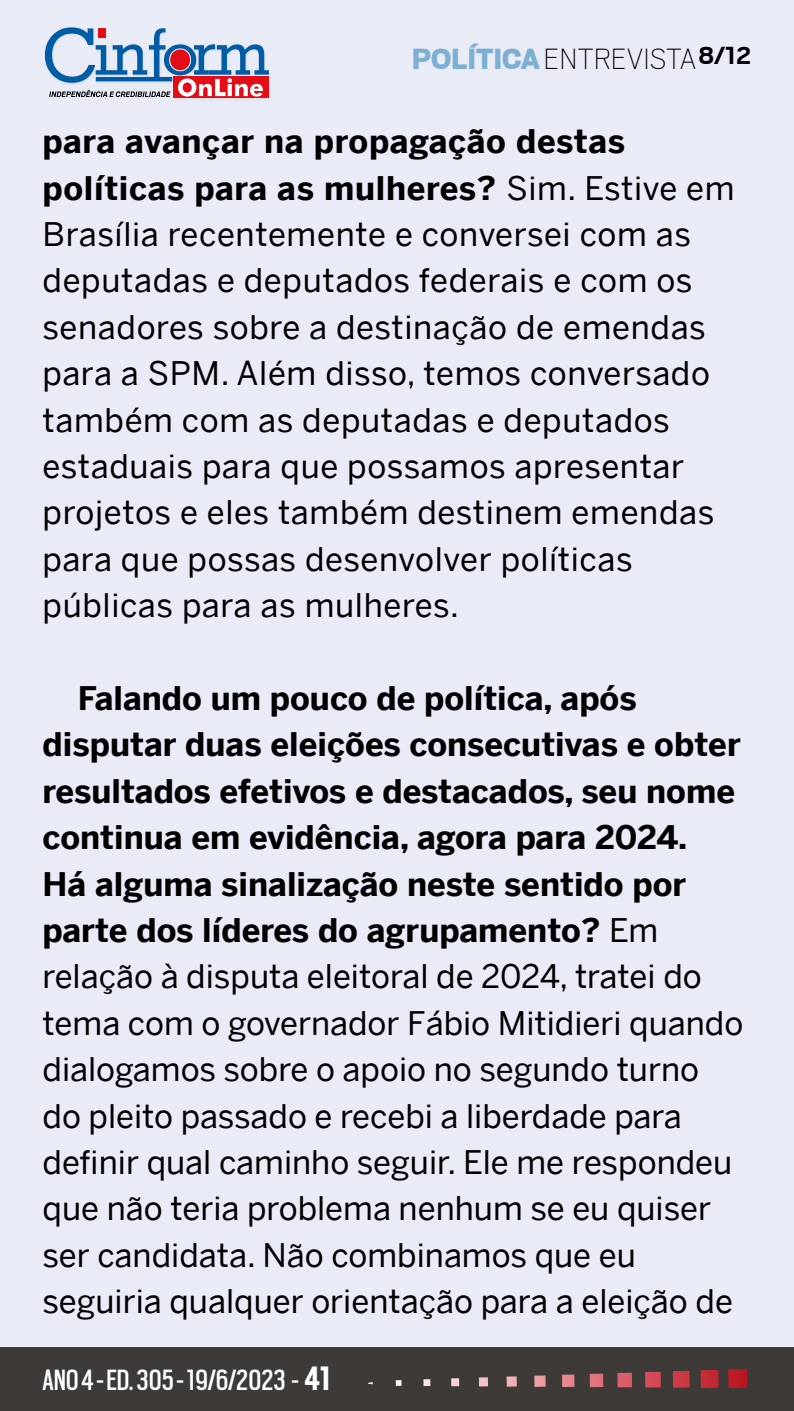
<style>
.page{position:relative;width:794px;height:1411px;background:#fff}
.page>*{position:absolute;margin:0;border:0;box-sizing:border-box;transform-origin:0 0}
.t1{font:32.5px/46.4px "Benton Sans";color:#000}
.t2{font:32.5px/46.4px "Benton Sans";letter-spacing:.02em;color:#000}
.t3{font:32.5px "Scout Cond";color:#fff}
.t4{font:100 32.5px "Scout";color:#000}
.s1{font-weight:900;color:#7cafd1}
.s2{font-weight:700;font-size:27.5px}
.s3{font-weight:700}
.s4{font-weight:700;font-size:37.5px}
</style>
<div class="page">
<div style="left:0;top:0;width:794px;height:1410px;background:#e9ebf7"></div>
<div style="left:0;top:1347px;width:794px;height:63px;background:#3e3a37"></div>
<img style="left:728px;top:1369px;width:19px;height:18px">
<img style="left:700px;top:1370px;width:18px;height:17px">
<img style="left:673px;top:1370px;width:16px;height:17px">
<img style="left:645px;top:1371px;width:16px;height:16px">
<img style="left:617px;top:1372px;width:15px;height:15px">
<svg style="left:590px;top:1373px;width:13px;height:13px"></svg>
<svg style="left:562px;top:1374px;width:12px;height:12px"></svg>
<svg style="left:534px;top:1375px;width:11px;height:11px"></svg>
<svg style="left:506px;top:1376px;width:11px;height:10px"></svg>
<svg style="left:479px;top:1377px;width:9px;height:9px"></svg>
<svg style="left:451px;top:1378px;width:8px;height:8px"></svg>
<svg style="left:423px;top:1379px;width:7px;height:6px"></svg>
<svg style="left:396px;top:1380px;width:5px;height:5px"></svg>
<div style="left:173px;top:77px;width:96px;height:21px;background:#e20d16"></div>
<svg style="left:45px;top:27px;width:224px;height:70px"></svg>
<p class="t4" style="left:412px;top:37px;width:341px"><span class="s1">POLÍTICA</span>ENTREVISTA<span class="s2">8/12</span></p>
<p class="t2" style="left:43px;top:118px;width:693px"><span class="s3">para avançar na propagação destas políticas para as mulheres?</span> Sim. Estive em Brasília recentemente e conversei com as deputadas e deputados federais e com os senadores sobre a destinação de emendas para a SPM. Além disso, temos conversado também com as deputadas e deputados estaduais para que possamos apresentar projetos e eles também destinem emendas para que possas desenvolver políticas públicas para as mulheres.</p>
<p class="t1" style="left:43px;top:674px;width:702px;text-indent:35px"><span class="s3">Falando um pouco de política, após disputar duas eleições consecutivas e obter resultados efetivos e destacados, seu nome continua em evidência, agora para 2024.<br>Há alguma sinalização neste sentido por parte dos líderes do agrupamento?</span> Em relação à disputa eleitoral de 2024, tratei do tema com o governador Fábio Mitidieri quando dialogamos sobre o apoio no segundo turno do pleito passado e recebi a liberdade para definir qual caminho seguir. Ele me respondeu que não teria problema nenhum se eu quiser ser candidata. Não combinamos que eu seguiria qualquer orientação para a eleição de</p>
<p class="t3" style="left:43px;top:1358px;width:290px">ANO 4 - ED. 305 - 19/6/2023 - <span class="s4">41</span></p>
</div>
